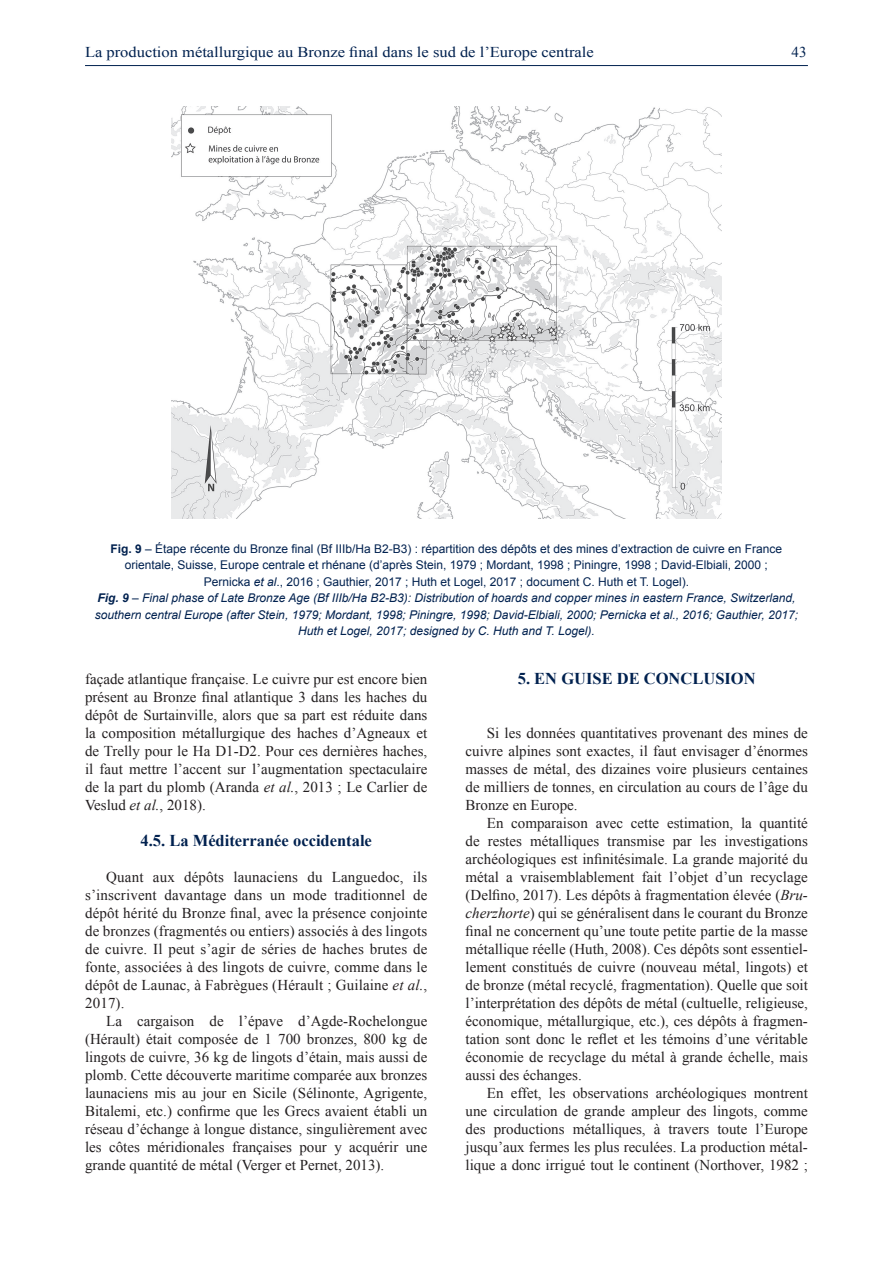
<style>
.page{position:relative;width:893px;height:1263px;background:#fff}
.page>*{position:absolute;margin:0;border:0;box-sizing:border-box;transform-origin:0 0}
.t1{font:700 16.5px "Times New Roman";color:#00214f}
.t2{font:15px/18px "Times New Roman";color:#231f20;text-align:justify}
.t3{font:15px "Times New Roman";color:#00214f;scale:1.1 1}
.t4{font:15px "Times New Roman";color:#00214f}
.t5{font:12px/16.5px "Arial";color:#00214f;text-align:center}
.s1{font-weight:700}
.s2{font-style:italic}
.s3{font-weight:700;font-style:italic}
.s4{font-style:inherit}
</style>
<div class="page">
<hr style="left:85px;top:65px;width:723px;height:1px;background:#00214f">
<img style="left:171px;top:106px;width:551px;height:412px">
<p class="t3" style="left:85px;top:42px;width:464px">La production métallurgique au Bronze final dans le sud de l’Europe centrale</p>
<p class="t4" style="left:792px;top:42px;width:16px">43</p>
<p class="t5" style="left:95px;top:540px;width:705px"><span class="s1">Fig. 9</span> – Étape récente du Bronze final (Bf IIIb/Ha B2-B3) : répartition des dépôts et des mines d’extraction de cuivre en France orientale, Suisse, Europe centrale et rhénane (d’après Stein, 1979 ; Mordant, 1998 ; Piningre, 1998 ; David-Elbiali, 2000 ;<br>Pernicka <span class="s2">et al</span>., 2016 ; Gauthier, 2017 ; Huth et Logel, 2017 ; document C. Huth et T. Logel).<br><span class="s3">Fig. 9</span> <span class="s2">– Final phase of Late Bronze Age (Bf IIIb/Ha B2-B3): Distribution of hoards and copper mines in eastern France, Switzerland, southern central Europe (after Stein, 1979; Mordant, 1998; Piningre, 1998; David-Elbiali, 2000; Pernicka et al., 2016; Gauthier, 2017; Huth et Logel, 2017; designed by C. Huth and T. Logel).</span></p>
<p class="t2" style="left:85px;top:670px;width:344px">façade atlantique française. Le cuivre pur est encore bien présent au Bronze final atlantique 3 dans les haches du dépôt de Surtainville, alors que sa part est réduite dans la composition métallurgique des haches d’Agneaux et de Trelly pour le Ha D1-D2. Pour ces dernières haches, il faut mettre l’accent sur l’augmentation spectaculaire de la part du plomb (Aranda <span class="s2">et al.</span>, 2013 ; Le Carlier de Veslud <span class="s2">et al.</span>, 2018).</p>
<p class="t1" style="left:140px;top:829px;width:233px">4.5. La Méditerranée occidentale</p>
<p class="t2" style="left:85px;top:868px;width:344px;text-indent:21px">Quant aux dépôts launaciens du Languedoc, ils s’inscrivent davantage dans un mode traditionnel de dépôt hérité du Bronze final, avec la présence conjointe de bronzes (fragmentés ou entiers) associés à des lingots de cuivre. Il peut s’agir de séries de haches brutes de fonte, associées à des lingots de cuivre, comme dans le dépôt de Launac, à Fabrègues (Hérault ; Guilaine <span class="s2">et al.</span>, 2017).</p>
<p class="t2" style="left:85px;top:1012px;width:344px;text-indent:21px">La cargaison de l’épave d’Agde-Rochelongue (Hérault) était composée de 1 700 bronzes, 800 kg de lingots de cuivre, 36 kg de lingots d’étain, mais aussi de plomb. Cette découverte maritime comparée aux bronzes launaciens mis au jour en Sicile (Sélinonte, Agrigente, Bitalemi, etc.) confirme que les Grecs avaient établi un réseau d’échange à longue distance, singulièrement avec les côtes méridionales françaises pour y acquérir une grande quantité de métal (Verger et Pernet<span class="s4">, 2013).</span></p>
<p class="t1" style="left:518px;top:667px;width:239px">5. En guise de conclusion</p>
<p class="t2" style="left:466px;top:724px;width:344px;text-indent:21px">Si les données quantitatives provenant des mines de cuivre alpines sont exactes, il faut envisager d’énormes masses de métal, des dizaines voire plusieurs centaines de milliers de tonnes, en circulation au cours de l’âge du Bronze en Europe.</p>
<p class="t2" style="left:466px;top:814px;width:344px;text-indent:21px">En comparaison avec cette estimation, la quantité de restes métalliques transmise par les investigations archéologiques est infinitésimale. La grande majorité du métal a vraisemblablement fait l’objet d’un recyclage (Delfino, 2017). Les dépôts à fragmentation élevée (<span class="s2">Bru&shy;cherzhorte</span>) qui se généralisent dans le courant du Bronze final ne concernent qu’une toute petite partie de la masse métallique réelle (Huth, 2008). Ces dépôts sont essentiel&shy;lement constitués de cuivre (nouveau métal, lingots) et de bronze (métal recyclé, fragmentation). Quelle que soit l’interprétation des dépôts de métal (cultuelle, religieuse, économique, métallurgique, etc.), ces dépôts à fragmen&shy;tation sont donc le reflet et les témoins d’une véritable économie de recyclage du métal à grande échelle, mais aussi des échanges.</p>
<p class="t2" style="left:466px;top:1084px;width:344px;text-indent:21px">En effet, les observations archéologiques montrent une circulation de grande ampleur des lingots, comme des productions métalliques, à travers toute l’Europe jusqu’aux fermes les plus reculées. La production métal&shy;lique a donc irrigué tout le continent (Northover, 1982 ;</p>
</div>
